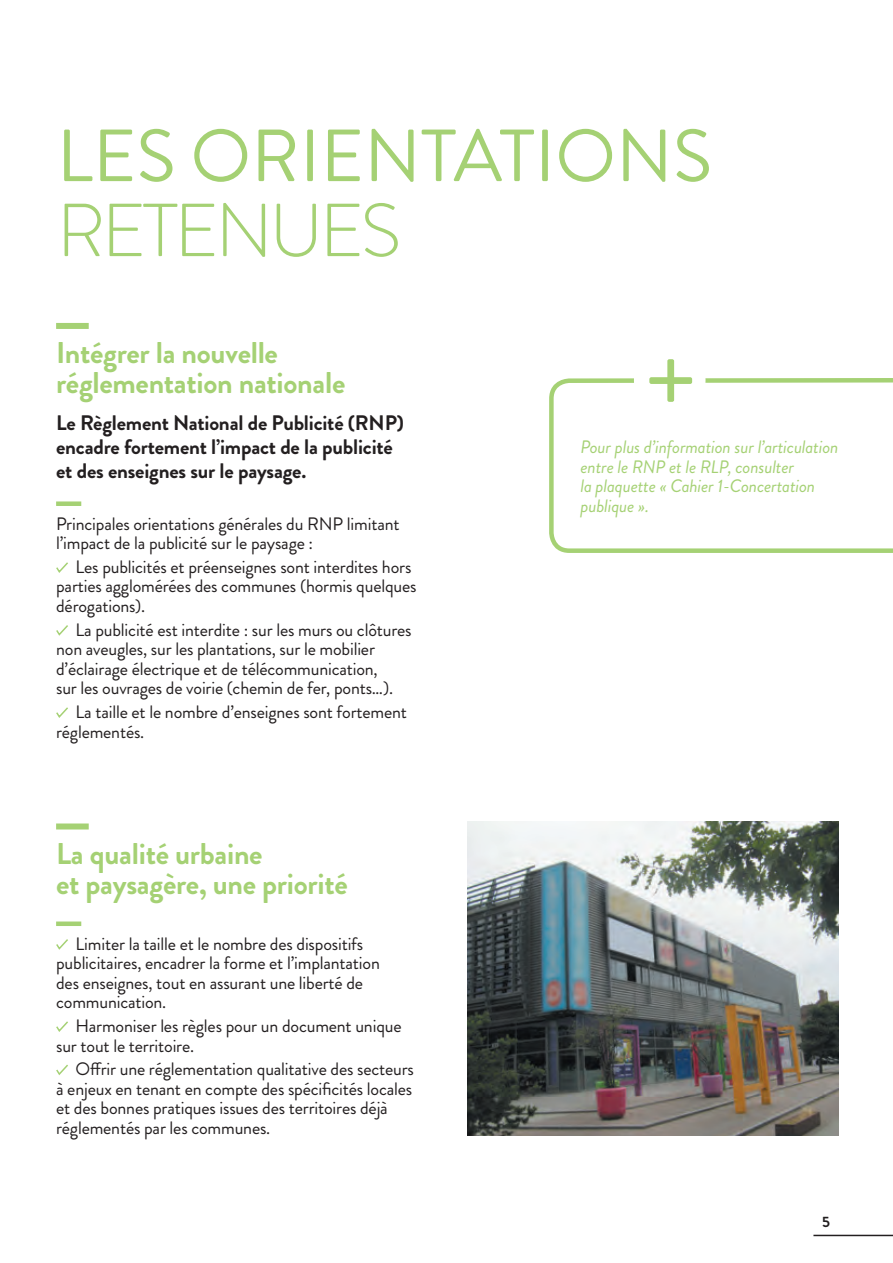
<style>
.page{position:relative;width:893px;height:1263px;background:#fff}
.page>*{position:absolute;margin:0;border:0;box-sizing:border-box;transform-origin:0 0}
.t1{font:102.3px "Brandon Grotesque";color:#a5d174}
.t2{font:300 74.85px "Brandon Grotesque";letter-spacing:-.05em;color:#a5d174}
.t3{font:73.65px "Brandon Grotesque";color:#a5d174}
.t4{font:700 30px/30px "Brandon Grotesque";letter-spacing:-.01em;color:#a5d174}
.t5{font:700 21px/24px "Brandon Grotesque";letter-spacing:-.01em;color:#231f20}
.t6{font:18px/19.5px "Brandon Grotesque";letter-spacing:-.01em;color:#231f20}
.t7{font:italic 18px/19.5px "Brandon Grotesque";letter-spacing:-.01em;color:#a5d174}
.t8{font:700 15px "Brandon Grotesque";color:#231f20}
</style>
<div class="page">
<hr style="left:813px;top:1235px;width:80px;height:1px;background:#231f20">
<img style="left:468px;top:822px;width:371px;height:314px">
<div style="left:56px;top:323px;width:33px;height:6px;background:#a5d174"></div>
<div style="left:56px;top:501px;width:25px;height:5px;background:#a5d174"></div>
<svg style="left:56px;top:562px;width:12px;height:11px"></svg>
<svg style="left:56px;top:625px;width:12px;height:11px"></svg>
<svg style="left:56px;top:707px;width:12px;height:11px"></svg>
<div style="left:56px;top:823px;width:33px;height:6px;background:#a5d174"></div>
<div style="left:56px;top:921px;width:25px;height:5px;background:#a5d174"></div>
<svg style="left:56px;top:939px;width:12px;height:11px"></svg>
<svg style="left:56px;top:1021px;width:12px;height:11px"></svg>
<svg style="left:56px;top:1064px;width:12px;height:11px"></svg>
<svg style="left:549px;top:378px;width:344px;height:175px"></svg>
<div style="left:634px;top:344px;width:71px;height:72px;background:#fff;border-radius:50%"></div>
<h3 class="t3" style="left:57px;top:105px;width:657px">LES ORIENTATIONS</h3>
<h2 class="t2" style="left:57px;top:179px;width:346px">RETENUES</h2>
<h3 class="t4" style="left:56px;top:338px;width:291px">Intégrer la nouvelle réglementation nationale</h3>
<p class="t5" style="left:56px;top:411px;width:349px">Le Règlement National de Publicité (RNP) encadre fortement l’impact de la publicité et des enseignes sur le paysage.</p>
<p class="t6" style="left:56px;top:514px;width:345px">Principales orientations générales du RNP limitant l’impact de la publicité sur le paysage :</p>
<p class="t6" style="left:56px;top:557px;width:362px;text-indent:19px">Les publicités et préenseignes sont interdites hors parties agglomérées des communes (hormis quelques dérogations).</p>
<p class="t6" style="left:56px;top:620px;width:357px;text-indent:19px">La publicité est interdite : sur les murs ou clôtures non aveugles, sur les plantations, sur le mobilier d’éclairage électrique et de télécommunication,<br>sur les ouvrages de voirie (chemin de fer, ponts…).</p>
<p class="t6" style="left:56px;top:702px;width:352px;text-indent:19px">La taille et le nombre d’enseignes sont fortement réglementés.</p>
<h3 class="t4" style="left:56px;top:839px;width:293px">La qualité urbaine<br>et paysagère, une priorité</h3>
<p class="t6" style="left:56px;top:934px;width:325px;text-indent:19px">Limiter la taille et le nombre des dispositifs publicitaires, encadrer la forme et l’implantation des enseignes, tout en assurant une liberté de communication.</p>
<p class="t6" style="left:56px;top:1016px;width:347px;text-indent:19px">Harmoniser les règles pour un document unique sur tout le territoire.</p>
<p class="t6" style="left:56px;top:1059px;width:359px;text-indent:19px">Offrir une réglementation qualitative des secteurs à enjeux en tenant en compte des spécificités locales et des bonnes pratiques issues des territoires déjà réglementés par les communes.</p>
<h1 class="t1" style="left:645px;top:310px;width:53px">+</h1>
<p class="t7" style="left:580px;top:438px;width:260px">Pour plus d’information sur l’articulation entre le RNP et le RLP, consulter<br>la plaquette « Cahier 1-Concertation publique ».</p>
<p class="t8" style="left:822px;top:1211px;width:9px">5</p>
</div>
